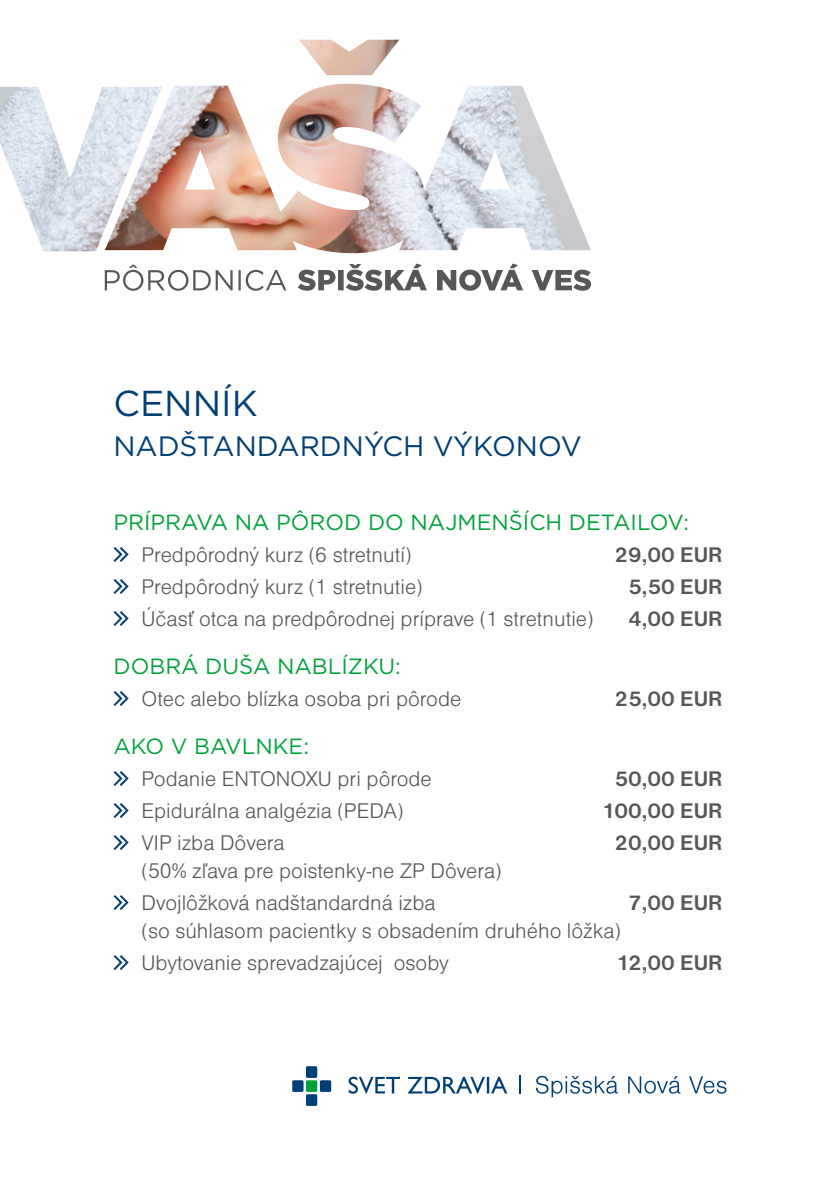
<style>
.page{position:relative;width:840px;height:1191px;background:#fff}
.page>*{position:absolute;margin:0;border:0;box-sizing:border-box;transform-origin:0 0}
.t1{font:36px "Gotham";color:#003e75}
.t2{font:28px "Gotham";color:#003e75}
.t3{font:22px/32px "Nimbus Sans DOT Ligh";color:#575756}
.t4{font:700 22px "Nimbus Sans DOT";color:#575756}
.t5{font:22px "Gotham";color:#00a13a}
</style>
<div class="page">
<img style="left:0;top:40px;width:590px;height:213px">
<svg style="left:297px;top:263px;width:293px;height:28px"></svg>
<svg style="left:105px;top:265px;width:181px;height:26px"></svg>
<svg style="left:113px;top:547px;width:16px;height:15px"></svg>
<svg style="left:113px;top:579px;width:16px;height:15px"></svg>
<svg style="left:113px;top:611px;width:16px;height:15px"></svg>
<svg style="left:113px;top:691px;width:16px;height:15px"></svg>
<svg style="left:113px;top:771px;width:16px;height:15px"></svg>
<svg style="left:113px;top:803px;width:16px;height:15px"></svg>
<svg style="left:113px;top:835px;width:16px;height:15px"></svg>
<svg style="left:113px;top:895px;width:16px;height:15px"></svg>
<svg style="left:113px;top:955px;width:16px;height:15px"></svg>
<svg style="left:519px;top:1075px;width:2px;height:18px"></svg>
<svg style="left:348px;top:1076px;width:159px;height:17px"></svg>
<div style="left:306px;top:1066px;width:11px;height:11px;background:#003e75;border-radius:2px"></div>
<div style="left:306px;top:1080px;width:11px;height:12px;background:#00a13a;border-radius:2px"></div>
<div style="left:320px;top:1080px;width:11px;height:12px;background:#003e75;border-radius:2px"></div>
<div style="left:292px;top:1080px;width:11px;height:12px;background:#003e75;border-radius:2px"></div>
<div style="left:306px;top:1094px;width:11px;height:12px;background:#003e75;border-radius:2px"></div>
<svg style="left:535px;top:1076px;width:191px;height:21px"></svg>
<h1 class="t1" style="left:113px;top:380px;width:145px">CENNÍK</h1>
<p class="t2" style="left:113px;top:428px;width:469px">NADŠTANDARDNÝCH VÝKONOV</p>
<p class="t5" style="left:113px;top:508px;width:577px">PRÍPRAVA NA PÔROD DO NAJMENŠÍCH DETAILOV:</p>
<p class="t3" style="left:141px;top:539px;width:271px">Predpôrodný kurz (6 stretnutí)</p>
<p class="t4" style="left:614px;top:542px;width:109px">29,00 EUR</p>
<p class="t3" style="left:141px;top:571px;width:282px">Predpôrodný kurz (1 stretnutie)</p>
<p class="t4" style="left:628px;top:574px;width:95px">5,50 EUR</p>
<p class="t3" style="left:141px;top:603px;width:453px">Účasť otca na predpôrodnej príprave (1 stretnutie)</p>
<p class="t4" style="left:628px;top:606px;width:95px">4,00 EUR</p>
<p class="t5" style="left:113px;top:652px;width:289px">DOBRÁ DUŠA NABLÍZKU:</p>
<p class="t3" style="left:141px;top:683px;width:321px">Otec alebo blízka osoba pri pôrode</p>
<p class="t4" style="left:614px;top:686px;width:109px">25,00 EUR</p>
<p class="t5" style="left:113px;top:732px;width:197px">AKO V BAVLNKE:</p>
<p class="t3" style="left:141px;top:763px;width:292px">Podanie ENTONOXU pri pôrode</p>
<p class="t4" style="left:614px;top:766px;width:109px">50,00 EUR</p>
<p class="t3" style="left:141px;top:795px;width:263px">Epidurálna analgézia (PEDA)</p>
<p class="t4" style="left:601px;top:798px;width:122px">100,00 EUR</p>
<p class="t3" style="left:141px;top:827px;width:144px">VIP izba Dôvera</p>
<p class="t4" style="left:614px;top:830px;width:109px">20,00 EUR</p>
<p class="t3" style="left:141px;top:855px;width:361px">(50% zľava pre poistenky-ne ZP Dôvera)<br>Dvojlôžková nadštandardná izba</p>
<p class="t4" style="left:628px;top:890px;width:95px">7,00 EUR</p>
<p class="t3" style="left:141px;top:915px;width:480px">(so súhlasom pacientky s obsadením druhého lôžka)<br>Ubytovanie sprevadzajúcej osoby</p>
<p class="t4" style="left:615px;top:950px;width:107px">12,00 EUR</p>
</div>
